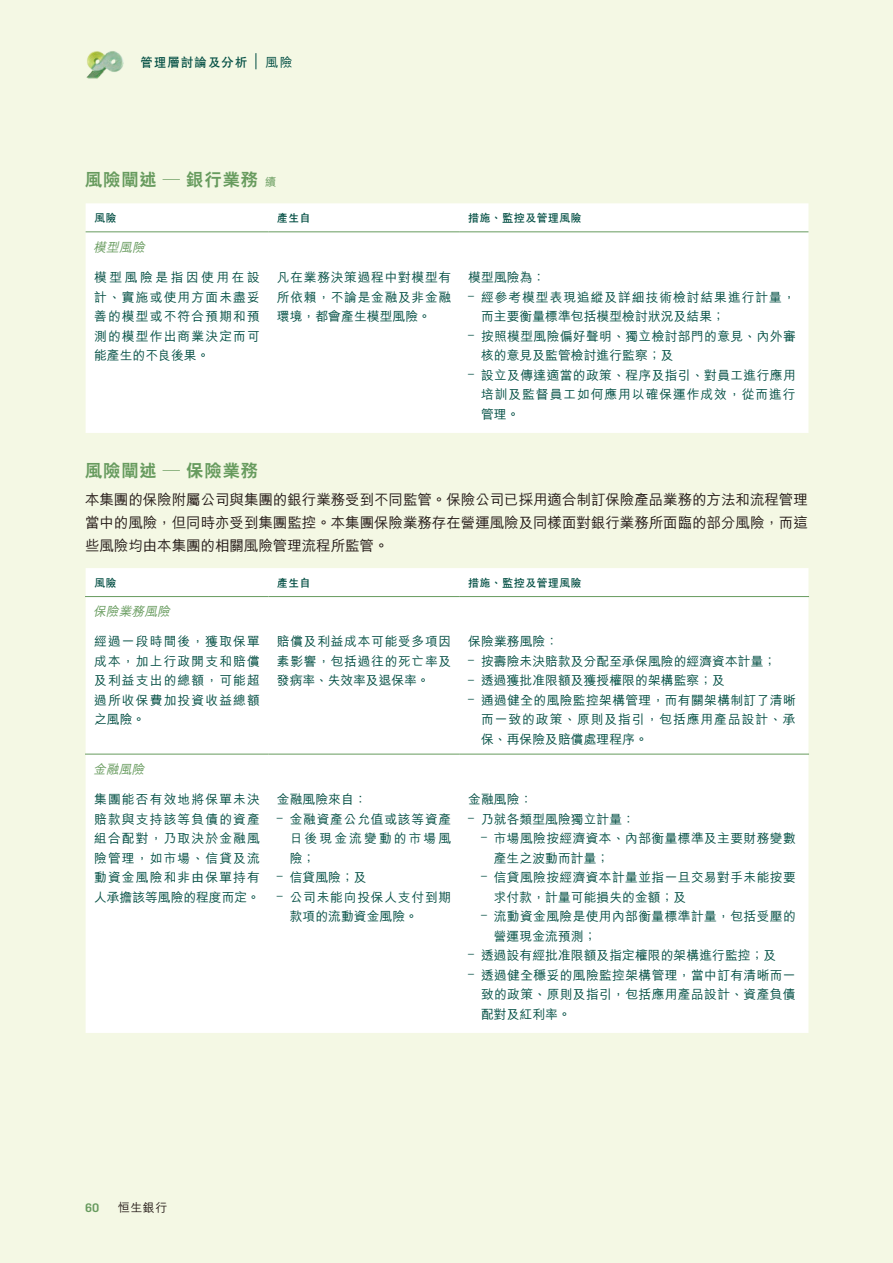
<style>
.page{position:relative;width:893px;height:1263px;background:#f4f8e4}
.page>*{position:absolute;margin:0;border:0;box-sizing:border-box;transform-origin:0 0}
.t1{font:800 17.25px "C Hei 2 HK";letter-spacing:.055em;color:#679b5e}
.t2{font:500 14.55px/23.2px "M Hei HK";letter-spacing:-.005em;color:#231916;text-align:justify}
.t3{font:500 12.75px/19.5px "M Hei HK";letter-spacing:.03em;color:#004d42;text-align:justify}
.t4{font:500 12.75px "M Hei HK";letter-spacing:.005em;color:#004d42}
.t5{font:500 12.75px/19.5px "M Hei HK";letter-spacing:.075em;color:#004d42}
.t6{font:500 12.75px/19.5px "M Hei HK";letter-spacing:.06em;color:#004d42}
.t7{font:italic 500 12.75px "M Hei HK";color:#679b5e}
.t8{font:700 12.75px "C Hei 2 HK";letter-spacing:.06em;color:#004d42}
.t9{font:500 12px "M Hei HK";color:#231916}
.t10{font:500 12px "Flama";color:#679b5e}
.t11{font:700 11.25px "C Hei 2 HK";letter-spacing:.005em;color:#004d42}
.s1{font-family:"M Hei HK";font-weight:500;font-size:11.25px}
.s2{font-family:"Flama";font-weight:400}
</style>
<div class="page">
<img style="left:86px;top:51px;width:38px;height:28px">
<svg style="left:256px;top:53px;width:1px;height:16px"></svg>
<div style="left:86px;top:203px;width:722px;height:230px;background:#fff"></div>
<hr style="left:86px;top:232px;width:182px;height:1px;background:#679b5e">
<hr style="left:268px;top:232px;width:192px;height:1px;background:#679b5e">
<hr style="left:460px;top:232px;width:348px;height:1px;background:#679b5e">
<div style="left:86px;top:568px;width:722px;height:465px;background:#fff"></div>
<hr style="left:85px;top:596px;width:183px;height:1px;background:#679b5e">
<hr style="left:268px;top:596px;width:192px;height:1px;background:#679b5e">
<hr style="left:460px;top:596px;width:349px;height:1px;background:#679b5e">
<hr style="left:85px;top:754px;width:183px;height:1px;background:#679b5e">
<hr style="left:268px;top:754px;width:192px;height:1px;background:#679b5e">
<hr style="left:460px;top:754px;width:349px;height:1px;background:#679b5e">
<p class="t8" style="left:140px;top:56px;width:109px">管理層討論及分析</p>
<p class="t3" style="left:265px;top:51px;width:28px">風險</p>
<h1 class="t1" style="left:85px;top:170px;width:193px">風險闡述 — 銀行業務 <span class="s1">續</span></h1>
<p class="t11" style="left:94px;top:212px;width:24px">風險</p>
<p class="t11" style="left:277px;top:212px;width:35px">產生自</p>
<p class="t11" style="left:468px;top:212px;width:115px">措施、監控及管理風險</p>
<p class="t7" style="left:93px;top:238px;width:57px">模型風險</p>
<p class="t3" style="left:94px;top:266px;width:167px">模型風險是指因使用在設計、實施或使用方面未盡妥善的模型或不符合預期和預測的模型作出商業決定而可能產生的不良後果。</p>
<p class="t3" style="left:277px;top:266px;width:176px">凡在業務決策過程中對模型有所依賴，不論是金融及非金融環境，都會產生模型風險。</p>
<p class="t3" style="left:468px;top:266px;width:78px">模型風險為：</p>
<p class="t5" style="left:481px;top:286px;width:316px;text-indent:-13px"><span class="s2">–</span> 經參考模型表現追縱及詳細技術檢討結果進行計量，而主要衡量標準包括模型檢討狀況及結果；</p>
<p class="t3" style="left:481px;top:325px;width:316px;text-indent:-13px"><span class="s2">–</span> 按照模型風險偏好聲明、獨立檢討部門的意見、內外審核的意見及監管檢討進行監察；及</p>
<p class="t3" style="left:481px;top:364px;width:316px;text-indent:-13px"><span class="s2">–</span> 設立及傳達適當的政策、程序及指引、對員工進行應用培訓及監督員工如何應用以確保運作成效，從而進行管理。</p>
<h1 class="t1" style="left:85px;top:462px;width:175px">風險闡述 — 保險業務</h1>
<p class="t2" style="left:85px;top:487px;width:724px">本集團的保險附屬公司與集團的銀行業務受到不同監管。保險公司已採用適合制訂保險產品業務的方法和流程管理當中的風險，但同時亦受到集團監控。本集團保險業務存在營運風險及同樣面對銀行業務所面臨的部分風險，而這些風險均由本集團的相關風險管理流程所監管。</p>
<p class="t11" style="left:94px;top:577px;width:24px">風險</p>
<p class="t11" style="left:277px;top:577px;width:35px">產生自</p>
<p class="t11" style="left:468px;top:577px;width:115px">措施、監控及管理風險</p>
<p class="t7" style="left:93px;top:602px;width:82px">保險業務風險</p>
<p class="t3" style="left:94px;top:631px;width:167px">經過一段時間後，獲取保單成本，加上行政開支和賠償及利益支出的總額，可能超過所收保費加投資收益總額之風險。</p>
<p class="t3" style="left:277px;top:631px;width:176px">賠償及利益成本可能受多項因素影響，包括過往的死亡率及發病率、失效率及退保率。</p>
<p class="t3" style="left:468px;top:631px;width:91px">保險業務風險：</p>
<p class="t4" style="left:468px;top:652px;width:309px"><span class="s2">–</span> 按壽險未決賠款及分配至承保風險的經濟資本計量；</p>
<p class="t4" style="left:468px;top:671px;width:258px"><span class="s2">–</span> 透過獲批准限額及獲授權限的架構監察；及</p>
<p class="t3" style="left:481px;top:689px;width:316px;text-indent:-13px"><span class="s2">–</span> 通過健全的風險監控架構管理，而有關架構制訂了清晰而一致的政策、原則及指引，包括應用產品設計、承保、再保險及賠償處理程序。</p>
<p class="t7" style="left:93px;top:760px;width:56px">金融風險</p>
<p class="t3" style="left:94px;top:788px;width:167px">集團能否有效地將保單未決賠款與支持該等負債的資產組合配對，乃取決於金融風險管理，如市場、信貸及流動資金風險和非由保單持有人承擔該等風險的程度而定。</p>
<p class="t3" style="left:277px;top:788px;width:91px">金融風險來自：</p>
<p class="t3" style="left:290px;top:808px;width:163px;text-indent:-13px"><span class="s2">–</span> 金融資產公允值或該等資產日後現金流變動的市場風險；</p>
<p class="t3" style="left:277px;top:866px;width:91px"><span class="s2">–</span> 信貸風險；及</p>
<p class="t6" style="left:290px;top:886px;width:163px;text-indent:-13px"><span class="s2">–</span> 公司未能向投保人支付到期款項的流動資金風險。</p>
<p class="t3" style="left:468px;top:788px;width:66px">金融風險：</p>
<p class="t4" style="left:468px;top:809px;width:168px"><span class="s2">–</span> 乃就各類型風險獨立計量：</p>
<p class="t3" style="left:494px;top:827px;width:303px;text-indent:-13px"><span class="s2">–</span> 市場風險按經濟資本、內部衡量標準及主要財務變數產生之波動而計量；</p>
<p class="t3" style="left:494px;top:866px;width:303px;text-indent:-13px"><span class="s2">–</span> 信貸風險按經濟資本計量並指一旦交易對手未能按要求付款，計量可能損失的金額；及</p>
<p class="t3" style="left:494px;top:905px;width:303px;text-indent:-13px"><span class="s2">–</span> 流動資金風險是使用內部衡量標準計量，包括受壓的營運現金流預測；</p>
<p class="t4" style="left:468px;top:946px;width:309px"><span class="s2">–</span> 透過設有經批准限額及指定權限的架構進行監控；及</p>
<p class="t3" style="left:481px;top:964px;width:316px;text-indent:-13px"><span class="s2">–</span> 透過健全穩妥的風險監控架構管理，當中訂有清晰而一致的政策、原則及指引，包括應用產品設計、資產負債配對及紅利率。</p>
<p class="t10" style="left:85px;top:1199px;width:16px">60</p>
<p class="t9" style="left:118px;top:1199px;width:51px">恒生銀行</p>
</div>
